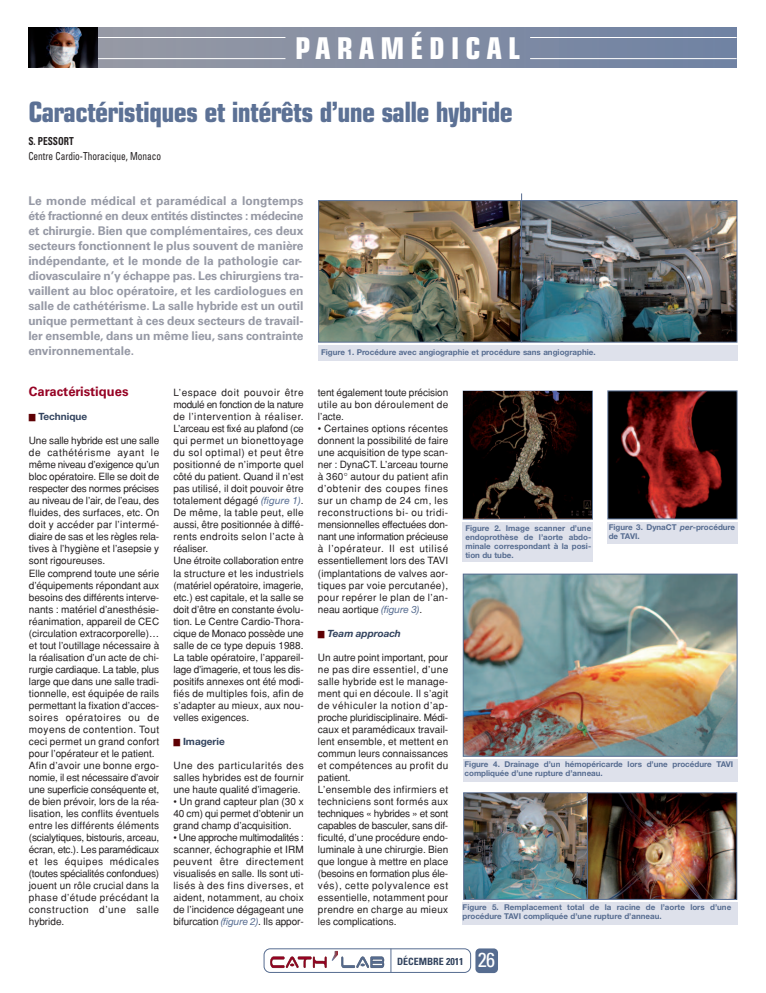
<style>
.page{position:relative;width:766px;height:993px;background:#fff}
.page>*{position:absolute;margin:0;border:0;box-sizing:border-box;transform-origin:0 0}
.t1{font:700 condensed 30px "Eurostile";letter-spacing:.2em;color:#fff}
.t2{font:700 condensed 28px "Eurostile";letter-spacing:-.025em;color:#5c7195}
.t3{font:700 13px "Univers";color:#960324}
.t4{font:700 12px/15px "Univers";letter-spacing:-.005em;color:#9699a5;text-align:justify}
.t5{font:condensed 11px "Univers";color:#231f20;scale:.85 1}
.t6{font:700 condensed 11px "Univers";color:#231f20;scale:.85 1}
.t7{font:10px/12px "Helvetica";color:#231f20;text-align:justify}
.t8{font:700 10px "Helvetica Neue";color:#32435e}
.t9{font:700 condensed 10px "Univers";color:#32435e}
.t10{font:italic 700 10px "Helvetica Neue";color:#32435e}
.t11{font:700 8px/9px "Helvetica Neue";color:#566c90}
.s1{color:#5e0004}
.s2{font-family:"Helvetica Neue";font-style:italic;color:#566c90}
.s3{font-style:italic}
.s4{font-weight:400;font-size:20.3px;color:#fff}
</style>
<div class="page">
<svg style="left:263px;top:948px;width:208px;height:24px"></svg>
<div style="left:475px;top:948px;width:23px;height:24px;background:#566c90;border-radius:4px"></div>
<svg style="left:97px;top:27px;width:639px;height:40px;background:#838da3"></svg>
<hr style="left:530px;top:58px;width:206px;height:1px;background:#fff">
<hr style="left:87px;top:58px;width:198px;height:1px;background:#fff">
<hr style="left:530px;top:37px;width:206px;height:1px;background:#fff">
<hr style="left:87px;top:37px;width:198px;height:1px;background:#fff">
<img style="left:29px;top:27px;width:68px;height:40px">
<img style="left:464px;top:575px;width:271px;height:179px">
<div style="left:462px;top:573px;width:275px;height:183px;border:1px solid #566c90"></div>
<img style="left:609px;top:392px;width:126px;height:125px">
<img style="left:463px;top:391px;width:128px;height:127px">
<img style="left:320px;top:202px;width:415px;height:138px">
<div style="left:318px;top:200px;width:419px;height:142px;border:1px solid #566c90"></div>
<hr style="left:521px;top:193px;width:1px;height:149px;background:#566c90">
<div style="left:318px;top:344px;width:419px;height:16px;background:#dee1eb"></div>
<div style="left:462px;top:522px;width:130px;height:40px;background:#dee1eb"></div>
<div style="left:607px;top:522px;width:130px;height:21px;background:#dee1eb"></div>
<div style="left:462px;top:759px;width:275px;height:22px;background:#dee1eb"></div>
<div style="left:462px;top:901px;width:275px;height:23px;background:#dee1eb"></div>
<img style="left:465px;top:794px;width:270px;height:103px">
<div style="left:463px;top:792px;width:274px;height:107px;border:1px solid #566c90"></div>
<hr style="left:586px;top:792px;width:1px;height:106px;background:#566c90">
<h1 class="t1" style="left:295px;top:37px;width:227px">PARAMÉDICAL</h1>
<h2 class="t2" style="left:28px;top:101px;width:485px">Caractéristiques et intérêts d’une salle hybride</h2>
<p class="t6" style="left:28px;top:137px;width:55px">S. PESSORT</p>
<p class="t5" style="left:28px;top:152px;width:158px">Centre Cardio-Thoracique, Monaco</p>
<p class="t4" style="left:28px;top:194px;width:276px">Le monde médical et paramédical a longtemps été fractionné en deux entités distinctes : médecine et chirurgie. Bien que complémentaires, ces deux secteurs fonctionnent le plus souvent de manière indépendante, et le monde de la pathologie car&shy;diovasculaire n’y échappe pas. Les chirurgiens tra&shy;vaillent au bloc opératoire, et les cardiologues en salle de cathétérisme. La salle hybride est un outil unique permettant à ces deux secteurs de travail&shy;ler ensemble, dans un même lieu, sans contrainte environnementale.</p>
<p class="t11" style="left:321px;top:348px;width:276px">Figure 1. Procédure avec angiographie et procédure sans angiographie.</p>
<h3 class="t3" style="left:29px;top:387px;width:101px">Caractéristiques</h3>
<p class="t8" style="left:29px;top:413px;width:60px"><span class="s1">■</span> Technique</p>
<p class="t7" style="left:29px;top:435px;width:132px;text-align:left">Une salle hybride est une salle de cathétérisme ayant le même niveau d’exigence qu’un bloc opératoire. Elle se doit de respecter des normes précises au niveau de l’air, de l’eau, des fluides, des surfaces, etc. On doit y accéder par l’intermé&shy;diaire de sas et les règles rela&shy;tives à l’hygiène et l’asepsie y sont rigoureuses.<br>Elle comprend toute une série d’équipements répondant aux besoins des différents interve&shy;nants : matériel d’anesthésie&shy;réanimation, appareil de CEC (circulation extracorporelle)… et tout l’outillage nécessaire à la réalisation d’un acte de chi&shy;rurgie cardiaque. La table, plus large que dans une salle tradi&shy;tionnelle, est équipée de rails permettant la fixation d’acces&shy;soires opératoires ou de moyens de contention. Tout ceci permet un grand confort pour l’opérateur et le patient.<br>Afin d’avoir une bonne ergo&shy;nomie, il est nécessaire d’avoir une superficie conséquente et, de bien prévoir, lors de la réa&shy;lisation, les conflits éventuels entre les différents éléments (scialytiques, bistouris, arceau, écran, etc.). Les paramédicaux et les équipes médicales (toutes spécialités confondues) jouent un rôle crucial dans la phase d’étude précédant la construction d’une salle hybride.</p>
<p class="t7" style="left:173px;top:387px;width:132px;text-align:left">L’espace doit pouvoir être modulé en fonction de la nature de l’intervention à réaliser.<br>L’arceau est fixé au plafond (ce qui permet un bionettoyage du sol optimal) et peut être positionné de n’importe quel côté du patient. Quand il n’est pas utilisé, il doit pouvoir être totalement dégagé <span class="s2">(figure 1)</span>.<br>De même, la table peut, elle aussi, être positionnée à diffé&shy;rents endroits selon l’acte à réaliser.<br>Une étroite collaboration entre la structure et les industriels (matériel opératoire, imagerie, etc.) est capitale, et la salle se doit d’être en constante évolu&shy;tion. Le Centre Cardio-Thora&shy;cique de Monaco possède une salle de ce type depuis 1988.<br>La table opératoire, l’appareil&shy;lage d’imagerie, et tous les dis&shy;positifs annexes ont été modi&shy;fiés de multiples fois, afin de s’adapter au mieux, aux nou&shy;velles exigences.</p>
<p class="t8" style="left:173px;top:737px;width:53px"><span class="s1">■</span> Imagerie</p>
<p class="t7" style="left:173px;top:759px;width:132px">Une des particularités des salles hybrides est de fournir une haute qualité d’imagerie.</p>
<p class="t7" style="left:173px;top:795px;width:132px">• Un grand capteur plan (30 x 40 cm) qui permet d’obtenir un grand champ d’acquisition.</p>
<p class="t7" style="left:173px;top:831px;width:132px">• Une approche multimodalités : scanner, échographie et IRM peuvent être directement visualisés en salle. Ils sont uti&shy;lisés à des fins diverses, et aident, notamment, au choix de l’incidence dégageant une bifurcation <span class="s2">(figure 2)</span>. Ils appor-</p>
<p class="t7" style="left:318px;top:387px;width:132px">tent également toute précision utile au bon déroulement de l’acte.</p>
<p class="t7" style="left:318px;top:423px;width:132px">• Certaines options récentes donnent la possibilité de faire une acquisition de type scan&shy;ner : DynaCT. L’arceau tourne à 360° autour du patient afin d’obtenir des coupes fines sur un champ de 24 cm, les reconstructions bi- ou tridi&shy;mensionnelles effectuées don&shy;nant une information précieuse à l’opérateur. Il est utilisé essentiellement lors des TAVI (implantations de valves aor&shy;tiques par voie percutanée), pour repérer le plan de l’an&shy;neau aortique <span class="s2">(figure 3)</span>.</p>
<p class="t10" style="left:318px;top:629px;width:85px"><span class="s1">■</span> Team approach</p>
<p class="t7" style="left:318px;top:651px;width:132px;text-align:left">Un autre point important, pour ne pas dire essentiel, d’une salle hybride est le manage&shy;ment qui en découle. Il s’agit de véhiculer la notion d’ap&shy;proche pluridisciplinaire. Médi&shy;caux et paramédicaux travail&shy;lent ensemble, et mettent en commun leurs connaissances et compétences au profit du patient.<br>L’ensemble des infirmiers et techniciens sont formés aux techniques « hybrides » et sont capables de basculer, sans dif&shy;ficulté, d’une procédure endo&shy;luminale à une chirurgie. Bien que longue à mettre en place (besoins en formation plus éle&shy;vés), cette polyvalence est essentielle, notamment pour prendre en charge au mieux les complications.</p>
<p class="t11" style="left:465px;top:524px;width:127px;text-align:justify">Figure 2. Image scanner d’une endoprothèse de l’aorte abdo&shy;minale correspondant à la posi&shy;tion du tube.</p>
<p class="t11" style="left:608px;top:523px;width:128px">Figure 3. DynaCT <span class="s3">per</span>-procédure de TAVI.</p>
<p class="t11" style="left:464px;top:760px;width:270px">Figure 4. Drainage d’un hémopéricarde lors d’une procédure TAVI compliquée d’une rupture d’anneau.</p>
<p class="t11" style="left:462px;top:903px;width:270px">Figure 5. Remplacement total de la racine de l’aorte lors d’une procédure TAVI compliquée d’une rupture d’anneau.</p>
<p class="t9" style="left:397px;top:956px;width:100px">DÉCEMBRE 2011 <span class="s4">26</span></p>
</div>
